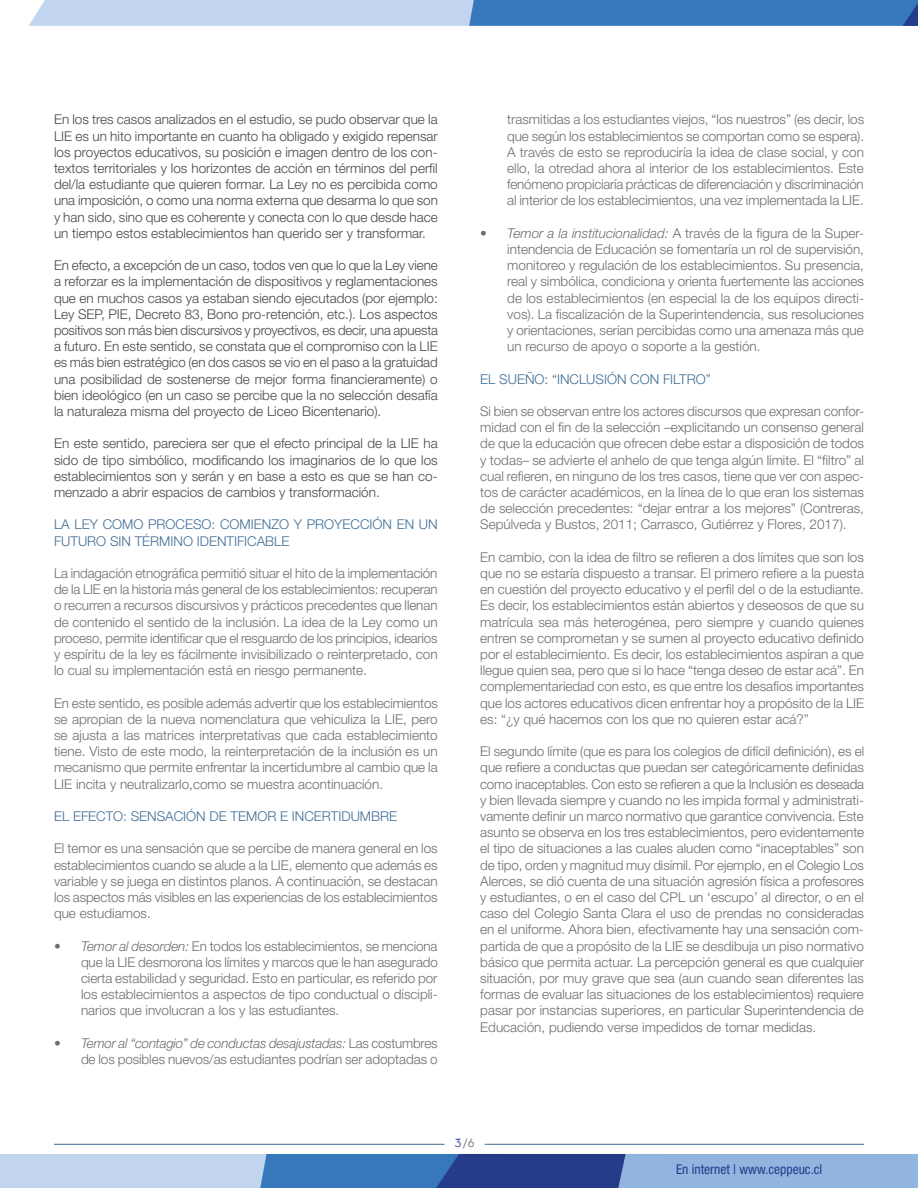
<style>
.page{position:relative;width:918px;height:1188px;background:#fff}
.page>*{position:absolute;margin:0;border:0;box-sizing:border-box;transform-origin:0 0}
.t1{font:300 13.5px/16.2px "Helvetica Neue LT Std";color:#6c6d70;text-align:justify}
.t2{font:300 13.5px/16.2px "Helvetica Neue LT Std";color:#444749;text-align:justify}
.t3{font:300 13.5px/16.2px "Helvetica Neue LT Std";color:#406d95}
.t4{font:condensed 13.5px "Helvetica Neue LT Std";color:#253c8a}
.t5{font:12px "Neutra Text Book Alt";color:#253c8a}
.s1{font-style:italic}
.s2{font-family:"Neutra Text Book SC";color:#6c6d70}
.s3{color:#6c6d70}
</style>
<div class="page">
<svg style="left:29px;top:0;width:889px;height:26px;background:#7ca7d5"></svg>
<svg style="left:0;top:1154px;width:918px;height:34px;background:#789bcc"></svg>
<hr style="left:54px;top:1144px;width:391px;height:1px;background:#406d95">
<hr style="left:485px;top:1144px;width:379px;height:1px;background:#406d95">
<p class="t2" style="left:54px;top:111px;width:385px">En los tres casos analizados en el estudio, se pudo observar que la LIE es un hito importante en cuanto ha obligado y exigido repensar los proyectos educativos, su posición e imagen dentro de los con&shy;textos territoriales y los horizontes de acción en términos del perfil del/la estudiante que quieren formar. La Ley no es percibida como una imposición, o como una norma externa que desarma lo que son y han sido, sino que es coherente y conecta con lo que desde hace un tiempo estos establecimientos han querido ser y transformar.</p>
<p class="t2" style="left:54px;top:257px;width:385px">En efecto, a excepción de un caso, todos ven que lo que la Ley viene a reforzar es la implementación de dispositivos y reglamentaciones que en muchos casos ya estaban siendo ejecutados (por ejemplo:<br>Ley SEP, PIE, Decreto 83, Bono pro-retención, etc.). Los aspectos positivos son más bien discursivos y proyectivos, es decir, una apuesta a futuro. En este sentido, se constata que el compromiso con la LIE es más bien estratégico (en dos casos se vio en el paso a la gratuidad una posibilidad de sostenerse de mejor forma financieramente) o bien ideológico (en un caso se percibe que la no selección desafía la naturaleza misma del proyecto de Liceo Bicentenario).</p>
<p class="t2" style="left:54px;top:435px;width:385px">En este sentido, pareciera ser que el efecto principal de la LIE ha sido de tipo simbólico, modificando los imaginarios de lo que los establecimientos son y serán y en base a esto es que se han co&shy;menzado a abrir espacios de cambios y transformación.</p>
<p class="t3" style="left:54px;top:516px;width:385px">LA LEY COMO PROCESO: COMIENZO Y PROYECCIÓN EN UN<br>FUTURO SIN TÉRMINO IDENTIFICABLE</p>
<p class="t1" style="left:54px;top:565px;width:385px">La indagación etnográfica permitió situar el hito de la implementación de la LIE en la historia más general de los establecimientos: recuperan o recurren a recursos discursivos y prácticos precedentes que llenan de contenido el sentido de la inclusión. La idea de la Ley como un proceso, permite identificar que el resguardo de los principios, idearios y espíritu de la ley es fácilmente invisibilizado o reinterpretado, con lo cual su implementación está en riesgo permanente.</p>
<p class="t1" style="left:54px;top:694px;width:385px">En este sentido, es posible además advertir que los establecimientos se apropian de la nueva nomenclatura que vehiculiza la LIE, pero se ajusta a las matrices interpretativas que cada establecimiento tiene. Visto de este modo, la reinterpretación de la inclusión es un mecanismo que permite enfrentar la incertidumbre al cambio que la LIE incita y neutralizarlo,como se muestra acontinuación.</p>
<p class="t3" style="left:54px;top:808px;width:345px">EL EFECTO: SENSACIÓN DE TEMOR E INCERTIDUMBRE</p>
<p class="t1" style="left:54px;top:840px;width:385px">El temor es una sensación que se percibe de manera general en los establecimientos cuando se alude a la LIE, elemento que además es variable y se juega en distintos planos. A continuación, se destacan los aspectos más visibles en las experiencias de los establecimientos que estudiamos.</p>
<p class="t1" style="left:81px;top:937px;width:358px;text-indent:-27px"><span class="s1">• Temor al desorden:</span> En todos los establecimientos, se menciona que la LIE desmorona los límites y marcos que le han asegurado cierta estabilidad y seguridad. Esto en particular, es referido por los establecimientos a aspectos de tipo conductual o discipli&shy;narios que involucran a los y las estudiantes.</p>
<p class="t1" style="left:54px;top:1035px;width:385px;text-align:right"><span class="s1">• Temor al “contagio” de conductas desajustadas:</span> Las costumbres de los posibles nuevos/as estudiantes podrían ser adoptadas o</p>
<p class="t1" style="left:507px;top:111px;width:358px">trasmitidas a los estudiantes viejos, “los nuestros” (es decir, los que según los establecimientos se comportan como se espera).<br>A través de esto se reproduciría la idea de clase social, y con ello, la otredad ahora al interior de los establecimientos. Este fenómeno propiciaría prácticas de diferenciación y discriminación al interior de los establecimientos, una vez implementada la LIE.</p>
<p class="t1" style="left:507px;top:225px;width:358px;text-indent:-27px"><span class="s1">• Temor a la institucionalidad:</span> A través de la figura de la Super&shy;intendencia de Educación se fomentaría un rol de supervisión, monitoreo y regulación de los establecimientos. Su presencia, real y simbólica, condiciona y orienta fuertemente las acciones de los establecimientos (en especial la de los equipos directi&shy;vos). La fiscalización de la Superintendencia, sus resoluciones y orientaciones, serían percibidas como una amenaza más que un recurso de apoyo o soporte a la gestión.</p>
<p class="t3" style="left:480px;top:370px;width:232px">EL SUEÑO: “INCLUSIÓN CON FILTRO”</p>
<p class="t1" style="left:480px;top:403px;width:385px">Si bien se observan entre los actores discursos que expresan confor&shy;midad con el fin de la selección –explicitando un consenso general de que la educación que ofrecen debe estar a disposición de todos y todas– se advierte el anhelo de que tenga algún límite. El “filtro” al cual refieren, en ninguno de los tres casos, tiene que ver con aspec&shy;tos de carácter académicos, en la línea de lo que eran los sistemas de selección precedentes: “dejar entrar a los mejores” (Contreras, Sepúlveda y Bustos, 2011; Carrasco, Gutiérrez y Flores, 2017).</p>
<p class="t1" style="left:480px;top:549px;width:385px">En cambio, con la idea de filtro se refieren a dos límites que son los que no se estaría dispuesto a transar. El primero refiere a la puesta en cuestión del proyecto educativo y el perfil del o de la estudiante.<br>Es decir, los establecimientos están abiertos y deseosos de que su matrícula sea más heterogénea, pero siempre y cuando quienes entren se comprometan y se sumen al proyecto educativo definido por el establecimiento. Es decir, los establecimientos aspiran a que llegue quien sea, pero que si lo hace “tenga deseo de estar acá”. En complementariedad con esto, es que entre los desafíos importantes que los actores educativos dicen enfrentar hoy a propósito de la LIE es: “¿y qué hacemos con los que no quieren estar acá?”</p>
<p class="t1" style="left:480px;top:743px;width:386px">El segundo límite (que es para los colegios de difícil definición), es el que refiere a conductas que puedan ser categóricamente definidas como inaceptables. Con esto se refieren a que la Inclusión es deseada y bien llevada siempre y cuando no les impida formal y administrati&shy;vamente definir un marco normativo que garantice convivencia. Este asunto se observa en los tres establecimientos, pero evidentemente el tipo de situaciones a las cuales aluden como “inaceptables” son de tipo, orden y magnitud muy disímil. Por ejemplo, en el Colegio Los Alerces, se dió cuenta de una situación agresión física a profesores y estudiantes, o en el caso del CPL un ‘escupo’ al director, o en el caso del Colegio Santa Clara el uso de prendas no consideradas en el uniforme. Ahora bien, efectivamente hay una sensación com&shy;partida de que a propósito de la LIE se desdibuja un piso normativo básico que permita actuar. La percepción general es que cualquier situación, por muy grave que sea (aun cuando sean diferentes las formas de evaluar las situaciones de los establecimientos) requiere pasar por instancias superiores, en particular Superintendencia de Educación, pudiendo verse impedidos de tomar medidas.</p>
<p class="t5" style="left:455px;top:1135px;width:22px">3<span class="s2">/</span><span class="s3">6</span></p>
<p class="t4" style="left:676px;top:1162px;width:148px">En internet | www.ceppeuc.cl</p>
</div>
